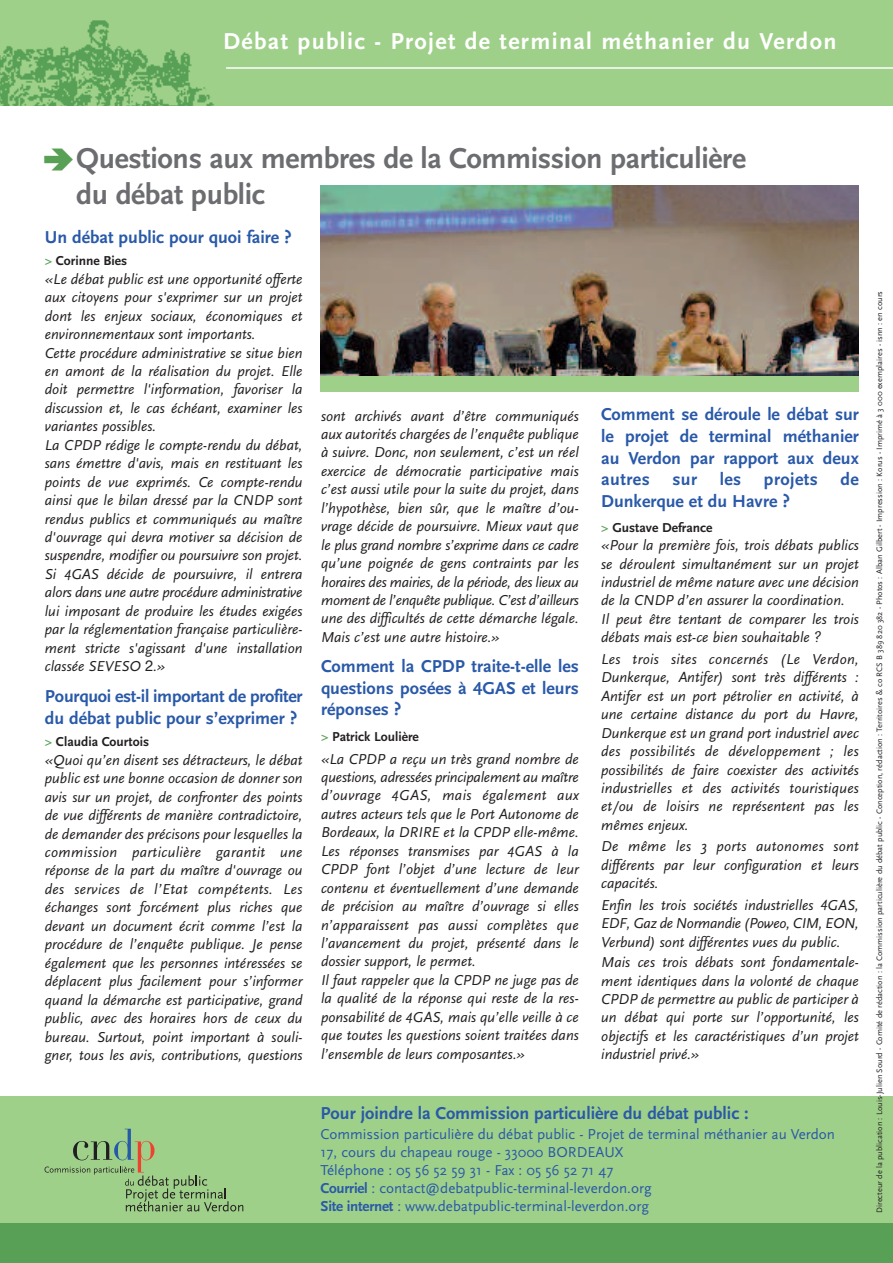
<style>
.page{position:relative;width:893px;height:1263px;background:#fff}
.page>*{position:absolute;margin:0;border:0;box-sizing:border-box;transform-origin:0 0}
.t1{font:700 30px/36px "Scala Sans";letter-spacing:-.01em;color:#6c6d70}
.t2{font:700 24px "Scala Sans";letter-spacing:.055em;color:#fff}
.t3{font:700 18px/21.6px "Scala Sans";color:#2959a8;text-align:justify}
.t4{font:700 18px "Scala Sans";letter-spacing:.025em;color:#2959a8}
.t5{font:italic 15px/18.5px "Scala Sans";color:#231f20;text-align:justify}
.t6{font:15px/18px "Scala Sans";color:#2959a8}
.t7{font:700 13.5px "Scala Sans";color:#231f20}
.t8{font:8.25px "Scala Sans";color:#231f20}
.s1{color:#57a055}
.s2{font-family:"Helvetica Neue";font-style:normal}
.s3{font-weight:700}
</style>
<div class="page">
<div style="left:0;top:0;width:893px;height:106px;background:#9fd08a"></div>
<img style="left:0;top:20px;width:214px;height:86px">
<hr style="left:226px;top:67px;width:667px;height:2px;background:#fff">
<div style="left:321px;top:372px;width:538px;height:20px;background:#9fd08a"></div>
<img style="left:321px;top:186px;width:538px;height:190px">
<div style="left:0;top:1096px;width:893px;height:130px;background:#9fd08a"></div>
<svg style="left:45px;top:1129px;width:198px;height:82px"></svg>
<div style="left:0;top:1223px;width:893px;height:40px;background:#57a055"></div>
<h2 class="t2" style="left:223px;top:33px;width:615px">Débat public - Projet de terminal méthanier du Verdon</h2>
<h1 class="t1" style="left:76px;top:144px;width:671px">Questions aux membres de la Commission particulière du débat public</h1>
<p class="t3" style="left:45px;top:228px;width:248px">Un débat public pour quoi faire ?</p>
<p class="t7" style="left:45px;top:256px;width:84px"><span class="s1">&gt;</span> Corinne Bies</p>
<p class="t5" style="left:45px;top:271px;width:259px;text-align:left">«Le débat public est une opportunité offerte aux citoyens pour s'exprimer sur un projet dont les enjeux sociaux, économiques et environnementaux sont importants.<br>Cette procédure administrative se situe bien en amont de la réalisation du projet. Elle doit permettre l'information, favoriser la discussion et, le cas échéant, examiner les variantes possibles.<br>La CPDP rédige le compte-rendu du débat, sans émettre d'avis, mais en restituant les points de vue exprimés. Ce compte-rendu ainsi que le bilan dressé par la CNDP sont rendus publics et communiqués au maître d'ouvrage qui devra motiver sa décision de suspendre, modifier ou poursuivre son projet.<br>Si 4GAS décide de poursuivre, il entrera alors dans une autre procédure administrative lui imposant de produire les études exigées par la réglementation française particulière&shy;ment stricte s'agissant d'une installation classée SEVESO <span class="s2">2</span>.»</p>
<p class="t3" style="left:45px;top:687px;width:259px">Pourquoi est-il important de profiter du débat public pour s’exprimer ?</p>
<p class="t7" style="left:45px;top:737px;width:106px"><span class="s1">&gt;</span> Claudia Courtois</p>
<p class="t5" style="left:45px;top:752px;width:259px">«Quoi qu’en disent ses détracteurs, le débat public est une bonne occasion de donner son avis sur un projet, de confronter des points de vue différents de manière contradictoire, de demander des précisons pour lesquelles la commission particulière garantit une réponse de la part du maître d'ouvrage ou des services de l’Etat compétents. Les échanges sont forcément plus riches que devant un document écrit comme l’est la procédure de l’enquête publique. Je pense également que les personnes intéressées se déplacent plus facilement pour s’informer quand la démarche est participative, grand public, avec des horaires hors de ceux du bureau. Surtout, point important à souli&shy;gner, tous les avis, contributions, questions</p>
<p class="t3" style="left:601px;top:406px;width:259px">Comment se déroule le débat sur le projet de terminal méthanier au Verdon par rapport aux deux autres</p>
<p class="t5" style="left:321px;top:408px;width:259px">sont archivés avant d’être communiqués aux autorités chargées de l’enquête publique à suivre. Donc, non seulement, c’est un réel exercice de démocratie participative mais c’est aussi utile pour la suite du projet, dans l’hypothèse, bien sûr, que le maître d’ou&shy;vrage décide de poursuivre. Mieux vaut que le plus grand nombre s’exprime dans ce cadre qu’une poignée de gens contraints par les horaires des mairies, de la période, des lieux au moment de l’enquête publique. C’est d’ailleurs une des difficultés de cette démarche légale.<br>Mais c’est une autre histoire.»</p>
<p class="t3" style="left:321px;top:657px;width:259px">Comment la CPDP traite-t-elle les questions posées à 4GAS et leurs réponses ?</p>
<p class="t7" style="left:321px;top:732px;width:99px"><span class="s1">&gt;</span> Patrick Loulière</p>
<p class="t5" style="left:321px;top:751px;width:259px;text-align:left">«La CPDP a reçu un très grand nombre de questions, adressées principalement au maître d’ouvrage 4GAS, mais également aux autres acteurs tels que le Port Autonome de Bordeaux, la DRIRE et la CPDP elle-même.<br>Les réponses transmises par 4GAS à la CPDP font l’objet d’une lecture de leur contenu et éventuellement d’une demande de précision au maître d’ouvrage si elles n’apparaissent pas aussi complètes que l’avancement du projet, présenté dans le dossier support, le permet.<br>Il faut rappeler que la CPDP ne juge pas de la qualité de la réponse qui reste de la res&shy;ponsabilité de 4GAS, mais qu’elle veille à ce que toutes les questions soient traitées dans l’ensemble de leurs composantes.»</p>
<p class="t3" style="left:672px;top:471px;width:26px">sur</p>
<p class="t3" style="left:720px;top:471px;width:23px">les</p>
<p class="t4" style="left:764px;top:473px;width:55px">projets</p>
<p class="t3" style="left:841px;top:471px;width:20px">de</p>
<p class="t3" style="left:601px;top:492px;width:190px">Dunkerque et du Havre ?</p>
<p class="t7" style="left:601px;top:523px;width:113px"><span class="s1">&gt;</span> Gustave Defrance</p>
<p class="t5" style="left:601px;top:538px;width:259px;text-align:left">«Pour la première fois, trois débats publics se déroulent simultanément sur un projet industriel de même nature avec une décision de la CNDP d’en assurer la coordination.<br>Il peut être tentant de comparer les trois débats mais est-ce bien souhaitable ?</p>
<p class="t5" style="left:601px;top:651px;width:259px">Les trois sites concernés (Le Verdon, Dunkerque, Antifer) sont très différents :<br>Antifer est un port pétrolier en activité, à une certaine distance du port du Havre, Dunkerque est un grand port industriel avec des possibilités de développement ; les possibilités de faire coexister des activités industrielles et des activités touristiques et/ou de loisirs ne représentent pas les mêmes enjeux.</p>
<p class="t5" style="left:601px;top:839px;width:259px">De même les 3 ports autonomes sont différents par leur configuration et leurs capacités.</p>
<p class="t5" style="left:601px;top:897px;width:259px">Enfin les trois sociétés industrielles 4GAS, EDF, Gaz de Normandie (Poweo, CIM, EON, Verbund) sont différentes vues du public.</p>
<p class="t5" style="left:601px;top:955px;width:259px">Mais ces trois débats sont fondamentale&shy;ment identiques dans la volonté de chaque CPDP de permettre au public de participer à un débat qui porte sur l’opportunité, les objectifs et les caractéristiques d’un projet industriel privé.»</p>
<p class="t3" style="left:321px;top:1105px;width:430px">Pour joindre la Commission particulière du débat public :</p>
<p class="t6" style="left:321px;top:1126px;width:516px">Commission particulière du débat public - Projet de terminal méthanier au Verdon 17, cours du chapeau rouge - 33000 BORDEAUX<br>Téléphone : 05 56 52 59 31 - Fax : 05 56 52 71 47<br><span class="s3">Courriel</span> : contact@debatpublic-terminal-leverdon.org<br><span class="s3">Site internet</span> : www.debatpublic-terminal-leverdon.org</p>
<p class="t8" style="left:877px;top:1213px;width:924px;rotate:-90deg">Directeur de la publication : Louis-Julien Sourd - Comité de rédaction : la Commission particulière du débat public - Conception, rédaction : Territoires &amp; co RCS B 389 820 382 - Photos : Alban Gilbert - Impression : Korus - Imprimé à 3 000 exemplaires - isnn : en cours</p>
</div>
